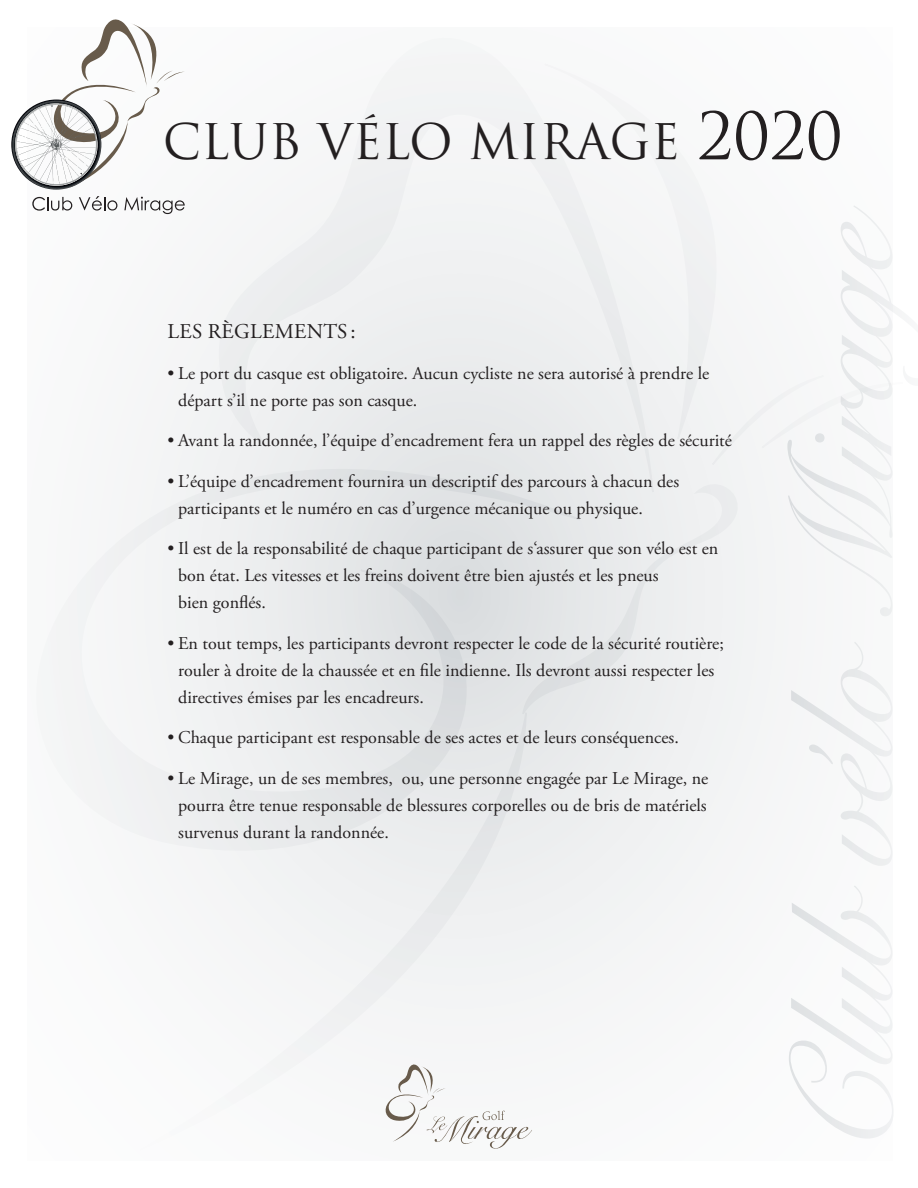
<style>
.page{position:relative;width:918px;height:1188px;background:#fff}
.page>*{position:absolute;margin:0;border:0;box-sizing:border-box;transform-origin:0 0}
.t1{font:47.85px "Trajan Pro";color:#231f20}
.t2{font:21px "Adobe Garamond Pro";letter-spacing:.015em;color:#231f20}
.t3{font:18px/27px "Adobe Garamond Pro";color:#231f20}
.s1{font-size:63.6px}
</style>
<div class="page">
<div style="left:27px;top:27px;width:866px;height:1134px;background:#f7f8f8"></div>
<svg style="left:679px;top:484px;width:59px;height:69px"></svg>
<div style="left:219px;top:187px;width:460px;height:562px;background:#edeef0"></div>
<svg style="left:543px;top:187px;width:207px;height:274px"></svg>
<svg style="left:147px;top:419px;width:460px;height:447px"></svg>
<svg style="left:147px;top:711px;width:381px;height:285px"></svg>
<svg style="left:385px;top:1064px;width:147px;height:85px"></svg>
<svg style="left:32px;top:197px;width:40px;height:14px"></svg>
<svg style="left:79px;top:196px;width:38px;height:15px"></svg>
<svg style="left:124px;top:197px;width:61px;height:17px"></svg>
<svg style="left:11px;top:19px;width:173px;height:171px"></svg>
<h1 class="t1" style="left:163px;top:112px;width:681px">CLUB VÉLO MIRAGE <span class="s1">2020</span></h1>
<p class="t2" style="left:168px;top:319px;width:190px">LES RÈGLEMENTS :</p>
<p class="t3" style="left:178px;top:360px;width:533px;text-indent:-11px">• Le port du casque est obligatoire. Aucun cycliste ne sera autorisé à prendre le départ s’il ne porte pas son casque.</p>
<p class="t3" style="left:167px;top:428px;width:566px">• Avant la randonnée, l’équipe d’encadrement fera un rappel des règles de sécurité</p>
<p class="t3" style="left:178px;top:468px;width:502px;text-indent:-11px">• L’équipe d’encadrement fournira un descriptif des parcours à chacun des participants et le numéro en cas d’urgence mécanique ou physique.</p>
<p class="t3" style="left:178px;top:536px;width:542px;text-indent:-11px">• Il est de la responsabilité de chaque participant de s‘assurer que son vélo est en bon état. Les vitesses et les freins doivent être bien ajustés et les pneus<br>bien gonflés.</p>
<p class="t3" style="left:178px;top:630px;width:547px;text-indent:-11px">• En tout temps, les participants devront respecter le code de la sécurité routière; rouler à droite de la chaussée et en file indienne. Ils devront aussi respecter les directives émises par les encadreurs.</p>
<p class="t3" style="left:167px;top:725px;width:513px">• Chaque participant est responsable de ses actes et de leurs conséquences.</p>
<p class="t3" style="left:178px;top:765px;width:532px;text-align:justify;text-indent:-11px">• Le Mirage, un de ses membres, ou, une personne engagée par Le Mirage, ne pourra être tenue responsable de blessures corporelles ou de bris de matériels survenus durant la randonnée.</p>
</div>
